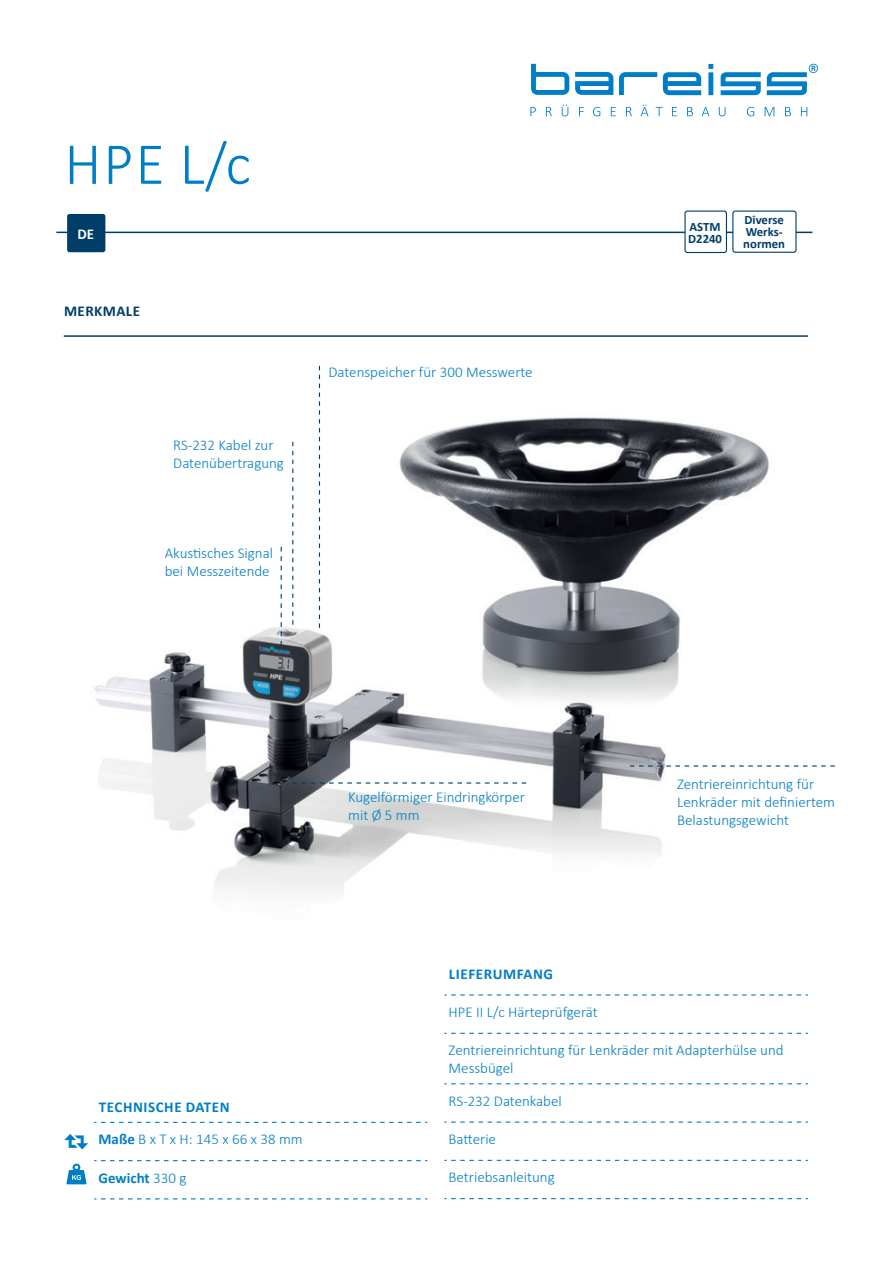
<style>
.page{position:relative;width:893px;height:1263px;background:#fff}
.page>*{position:absolute;margin:0;border:0;box-sizing:border-box;transform-origin:0 0}
.t1{font:300 60px "Calibri";color:#007ec5}
.t2{font:300 15px/18px "Calibri";color:#007ec5}
.t3{font:700 15px/32.5px "Calibri";letter-spacing:.04em;color:#007ec5}
.t4{font:700 15px "Calibri";color:#007ec5}
.t5{font:700 15px "Calibri";letter-spacing:.03em;color:#003d68}
.t6{font:700 15px "Calibri";color:#fff}
.t7{font:700 12.75px/12px "Calibri";color:#003d68}
.s1{font-weight:300}
</style>
<div class="page">
<img style="left:94px;top:369px;width:714px;height:525px">
<svg style="left:444px;top:994px;width:364px;height:1px"></svg>
<svg style="left:444px;top:1033px;width:364px;height:1px"></svg>
<svg style="left:444px;top:1083px;width:364px;height:1px"></svg>
<svg style="left:444px;top:1121px;width:364px;height:2px"></svg>
<svg style="left:444px;top:1160px;width:364px;height:1px"></svg>
<svg style="left:444px;top:1198px;width:364px;height:1px"></svg>
<svg style="left:94px;top:1122px;width:333px;height:1px"></svg>
<svg style="left:94px;top:1160px;width:333px;height:1px"></svg>
<svg style="left:94px;top:1198px;width:333px;height:1px"></svg>
<svg style="left:64px;top:1134px;width:24px;height:15px"></svg>
<svg style="left:66px;top:1163px;width:20px;height:21px"></svg>
<hr style="left:64px;top:335px;width:744px;height:2px;background:#003d68">
<svg style="left:281px;top:547px;width:1px;height:99px"></svg>
<svg style="left:292px;top:442px;width:1px;height:183px"></svg>
<svg style="left:319px;top:366px;width:1px;height:262px"></svg>
<svg style="left:630px;top:765px;width:205px;height:1px"></svg>
<svg style="left:292px;top:782px;width:234px;height:1px"></svg>
<hr style="left:56px;top:232px;width:756px;height:1px;background:#003d68">
<div style="left:67px;top:214px;width:38px;height:38px;background:#003d68;border-radius:2px"></div>
<svg style="left:575px;top:72px;width:38px;height:23px"></svg>
<svg style="left:531px;top:64px;width:38px;height:31px"></svg>
<svg style="left:721px;top:72px;width:40px;height:23px"></svg>
<svg style="left:663px;top:72px;width:38px;height:23px"></svg>
<svg style="left:619px;top:72px;width:38px;height:23px"></svg>
<svg style="left:708px;top:64px;width:5px;height:31px"></svg>
<svg style="left:767px;top:64px;width:51px;height:31px"></svg>
<svg style="left:530px;top:107px;width:6px;height:9px"></svg>
<svg style="left:546px;top:107px;width:6px;height:9px"></svg>
<svg style="left:562px;top:105px;width:6px;height:11px"></svg>
<svg style="left:579px;top:107px;width:5px;height:9px"></svg>
<svg style="left:593px;top:107px;width:7px;height:9px"></svg>
<svg style="left:611px;top:107px;width:5px;height:9px"></svg>
<svg style="left:626px;top:107px;width:6px;height:9px"></svg>
<svg style="left:641px;top:105px;width:7px;height:11px"></svg>
<svg style="left:656px;top:107px;width:6px;height:9px"></svg>
<svg style="left:672px;top:107px;width:5px;height:9px"></svg>
<svg style="left:687px;top:107px;width:6px;height:9px"></svg>
<svg style="left:702px;top:107px;width:7px;height:9px"></svg>
<svg style="left:719px;top:107px;width:6px;height:9px"></svg>
<svg style="left:747px;top:107px;width:7px;height:9px"></svg>
<svg style="left:765px;top:107px;width:9px;height:9px"></svg>
<svg style="left:785px;top:107px;width:6px;height:9px"></svg>
<svg style="left:801px;top:107px;width:6px;height:9px"></svg>
<div style="left:733px;top:211px;width:63px;height:41px;background:#fff;border-radius:2px"></div>
<div style="left:732px;top:211px;width:64px;height:42px;border:1px solid #003d68;border-radius:2px"></div>
<div style="left:685px;top:211px;width:41px;height:41px;background:#fff;border-radius:2px"></div>
<div style="left:684px;top:211px;width:43px;height:42px;border:1px solid #003d68;border-radius:2px"></div>
<h1 class="t1" style="left:64px;top:127px;width:188px">HPE L/c</h1>
<p class="t6" style="left:77px;top:224px;width:18px">DE</p>
<p class="t5" style="left:64px;top:301px;width:77px">MERKMALE</p>
<p class="t2" style="left:173px;top:436px;width:112px">RS-232 Kabel zur<br>Datenübertragung</p>
<p class="t2" style="left:165px;top:544px;width:110px">Akustisches Signal bei Messzeitende</p>
<p class="t2" style="left:328px;top:363px;width:206px">Datenspeicher für 300 Messwerte</p>
<p class="t7" style="left:688px;top:220px;width:35px">ASTM<br>D2240</p>
<p class="t7" style="left:743px;top:214px;width:43px">Diverse<br>Werks&shy;normen</p>
<p class="t2" style="left:348px;top:788px;width:178px">Kugelförmiger Eindringkörper mit Ø 5 mm</p>
<p class="t2" style="left:677px;top:775px;width:159px">Zentriereinrichtung für<br>Lenkräder mit definiertem<br>Belastungsgewicht</p>
<p class="t3" style="left:98px;top:1090px;width:206px">TECHNISCHE DATEN<br>Maße <span class="s1">B x T x H: 145 x 66 x 38 mm</span></p>
<p class="t4" style="left:98px;top:1168px;width:89px">Gewicht <span class="s1">330 g</span></p>
<p class="t3" style="left:449px;top:957px;width:106px">LIEFERUMFANG</p>
<p class="t2" style="left:449px;top:1003px;width:151px">HPE II L/c Härteprüfgerät</p>
<p class="t2" style="left:449px;top:1041px;width:336px">Zentriereinrichtung für Lenkräder mit Adapterhülse und<br>Messbügel</p>
<p class="t2" style="left:449px;top:1091px;width:115px">RS-232 Datenkabel</p>
<p class="t2" style="left:449px;top:1130px;width:49px">Batterie</p>
<p class="t2" style="left:449px;top:1168px;width:108px">Betriebsanleitung</p>
</div>
